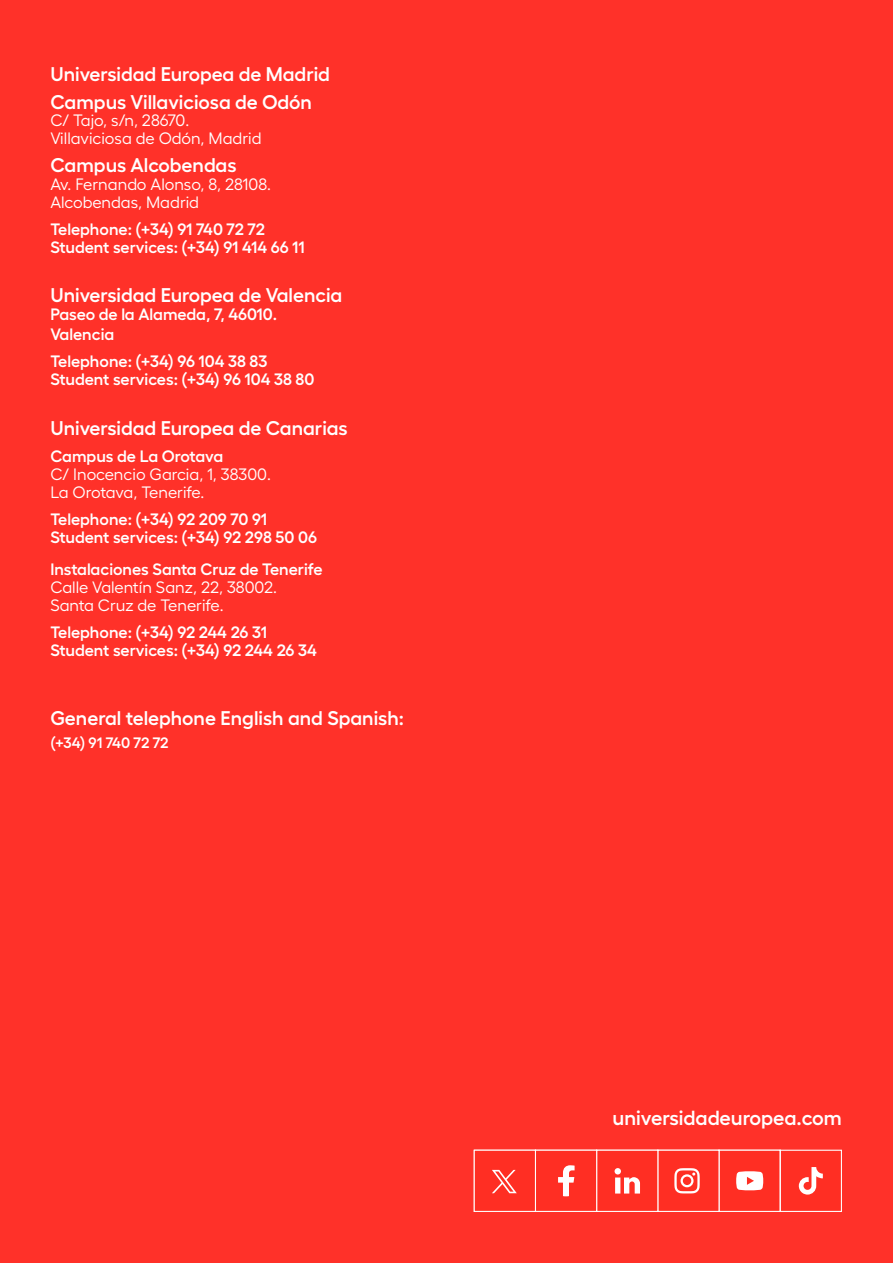
<style>
.page{position:relative;width:893px;height:1263px;background:#ff3129}
.page>*{position:absolute;margin:0;border:0;box-sizing:border-box;transform-origin:0 0}
.t1{font:600 20.4px "Hellix";color:#fff}
.t2{font:600 19.8px/27.3px "Hellix";color:#fff}
.t3{font:600 16.5px/18px "Hellix";color:#fff}
.t4{font:16.5px/18px "Hellix";color:#fff}
.t5{font:600 15.15px "Hellix";letter-spacing:-.01em;color:#fff}
</style>
<div class="page">
<div style="left:719px;top:1150px;width:61px;height:61px;background:#ff2e23"></div>
<div style="left:780px;top:1150px;width:62px;height:62px;background:#ff2e23;border:1px solid #fff"></div>
<div style="left:718px;top:1150px;width:63px;height:62px;border:1px solid #fff"></div>
<svg style="left:736px;top:1171px;width:27px;height:19px"></svg>
<div style="left:658px;top:1150px;width:61px;height:61px;background:#ff2e23"></div>
<div style="left:657px;top:1150px;width:63px;height:62px;border:1px solid #fff"></div>
<svg style="left:674px;top:1168px;width:26px;height:25px"></svg>
<div style="left:597px;top:1150px;width:61px;height:61px;background:#ff2e23"></div>
<div style="left:596px;top:1150px;width:62px;height:62px;border:1px solid #fff"></div>
<svg style="left:615px;top:1168px;width:25px;height:25px"></svg>
<div style="left:535px;top:1150px;width:62px;height:61px;background:#ff2e23"></div>
<div style="left:535px;top:1150px;width:62px;height:62px;border:1px solid #fff"></div>
<svg style="left:558px;top:1165px;width:17px;height:31px"></svg>
<div style="left:474px;top:1150px;width:61px;height:61px;background:#ff2e23"></div>
<div style="left:474px;top:1150px;width:62px;height:62px;border:1px solid #fff"></div>
<svg style="left:492px;top:1170px;width:25px;height:23px"></svg>
<svg style="left:799px;top:1167px;width:24px;height:27px"></svg>
<p class="t2" style="left:50px;top:58px;width:281px">Universidad Europea de Madrid<br>Campus Villaviciosa de Odón</p>
<p class="t4" style="left:50px;top:110px;width:213px">C/ Tajo, s/n, 28670.<br>Villaviciosa de Odón, Madrid</p>
<p class="t2" style="left:50px;top:149px;width:188px">Campus Alcobendas</p>
<p class="t4" style="left:50px;top:173px;width:222px">Av. Fernando Alonso, 8, 28108.<br>Alcobendas, Madrid</p>
<p class="t3" style="left:50px;top:218px;width:256px">Telephone: (+34) 91 740 72 72<br>Student services: (+34) 91 414 66 11</p>
<p class="t2" style="left:50px;top:280px;width:294px">Universidad Europea de Valencia</p>
<p class="t3" style="left:50px;top:303px;width:228px;line-height:19.8px">Paseo de la Alameda, 7, 46010.<br>Valencia</p>
<p class="t3" style="left:50px;top:351px;width:266px">Telephone: (+34) 96 104 38 83<br>Student services: (+34) 96 104 38 80</p>
<p class="t2" style="left:50px;top:412px;width:299px">Universidad Europea de Canarias</p>
<p class="t3" style="left:50px;top:446px;width:174px">Campus de La Orotava</p>
<p class="t4" style="left:50px;top:464px;width:222px">C/ Inocencio Garcia, 1, 38300.<br>La Orotava, Tenerife.</p>
<p class="t3" style="left:50px;top:509px;width:268px">Telephone: (+34) 92 209 70 91<br>Student services: (+34) 92 298 50 06</p>
<p class="t3" style="left:50px;top:558px;width:274px">Instalaciones Santa Cruz de Tenerife</p>
<p class="t4" style="left:50px;top:577px;width:228px">Calle Valentín Sanz, 22, 38002.<br>Santa Cruz de Tenerife.</p>
<p class="t3" style="left:50px;top:622px;width:268px">Telephone: (+34) 92 244 26 31<br>Student services: (+34) 92 244 26 34</p>
<p class="t2" style="left:50px;top:702px;width:355px">General telephone English and Spanish:</p>
<p class="t5" style="left:50px;top:730px;width:120px">(+34) 91 740 72 72</p>
<p class="t1" style="left:613px;top:1102px;width:231px">universidadeuropea.com</p>
</div>
